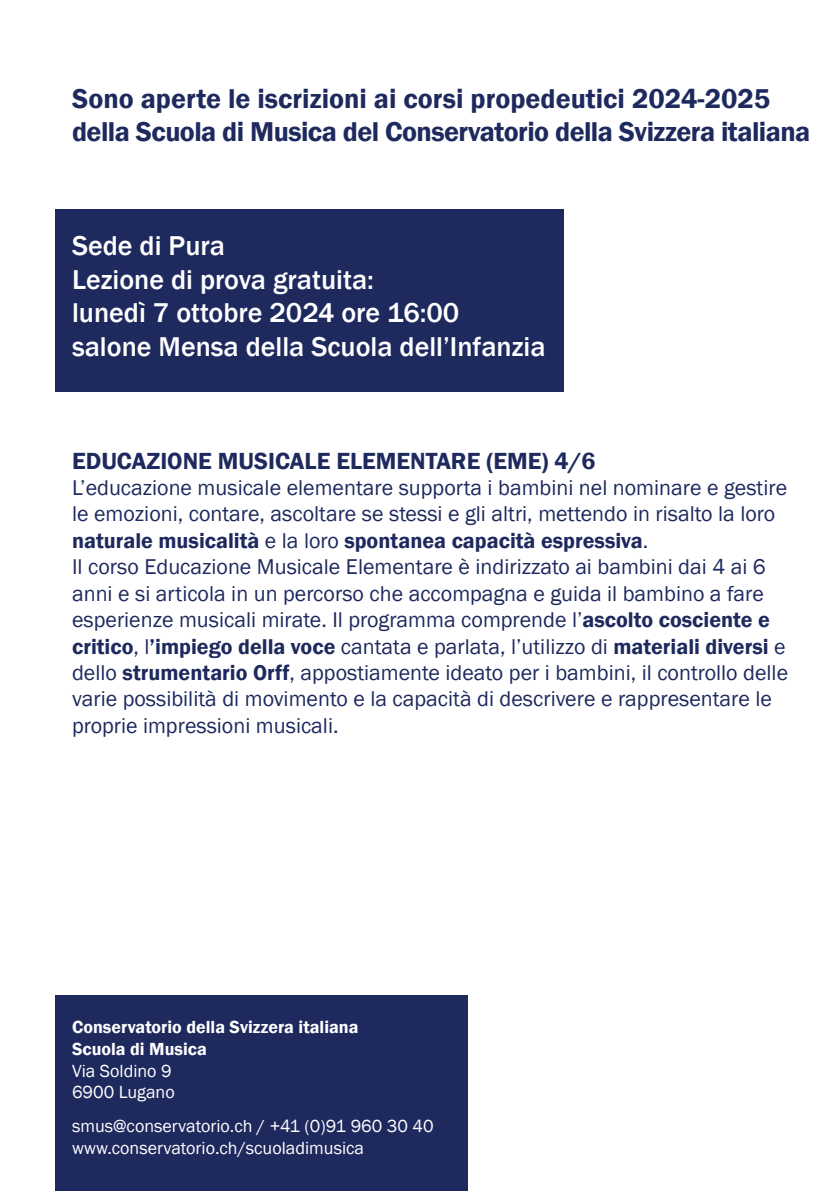
<style>
.page{position:relative;width:840px;height:1191px;background:#fff}
.page>*{position:absolute;margin:0;border:0;box-sizing:border-box;transform-origin:0 0}
.t1{font:600 28px/33.6px "Franklin Gothic";letter-spacing:-.015em;color:#1e295e}
.t2{font:500 28px/33.6px "Franklin Gothic";color:#fff}
.t3{font:600 24px "Franklin Gothic";color:#1e295e}
.t4{font:22px/26.4px "Franklin Gothic";color:#1e295e}
.t5{font:18px/21.6px "Franklin Gothic";color:#fff}
.t6{font:600 18px/21.6px "Franklin Gothic";color:#fff}
.s1{font-weight:600}
</style>
<div class="page">
<div style="left:55px;top:995px;width:413px;height:196px;background:#1e295e"></div>
<div style="left:55px;top:209px;width:508px;height:182px;background:#1e295e"></div>
<p class="t1" style="left:72px;top:82px;width:739px">Sono aperte le iscrizioni ai corsi propedeutici 2024-2025 della Scuola di Musica del Conservatorio della Svizzera italiana</p>
<p class="t2" style="left:72px;top:229px;width:474px">Sede di Pura<br>Lezione di prova gratuita:<br>lunedì 7 ottobre 2024 ore 16:00 salone Mensa della Scuola dell’Infanzia</p>
<p class="t3" style="left:72px;top:446px;width:524px">Educazione Musicale Elementare (EME) 4/6</p>
<p class="t4" style="left:72px;top:475px;width:717px">L’educazione musicale elementare supporta i bambini nel nominare e gestire le emozioni, contare, ascoltare se stessi e gli altri, mettendo in risalto la loro <span class="s1">naturale musicalità</span> e la loro <span class="s1">spontanea capacità espressiva</span>.<br>Il corso Educazione Musicale Elementare è indirizzato ai bambini dai 4 ai 6 anni e si articola in un percorso che accompagna e guida il bambino a fare esperienze musicali mirate. Il programma comprende l’<span class="s1">ascolto cosciente e critico</span>, l<span class="s1">’impiego della voce</span> cantata e parlata, l’utilizzo di <span class="s1">materiali diversi</span> e dello <span class="s1">strumentario Orff</span>, appostiamente ideato per i bambini, il controllo delle varie possibilità di movimento e la capacità di descrivere e rappresentare le proprie impressioni musicali.</p>
<p class="t6" style="left:72px;top:1016px;width:288px">Conservatorio della Svizzera italiana<br>Scuola di Musica</p>
<p class="t5" style="left:72px;top:1060px;width:104px">Via Soldino 9<br>6900 Lugano</p>
<p class="t5" style="left:72px;top:1115px;width:363px">smus@conservatorio.ch / +41 (0)91 960 30 40 www.conservatorio.ch/scuoladimusica</p>
</div>
